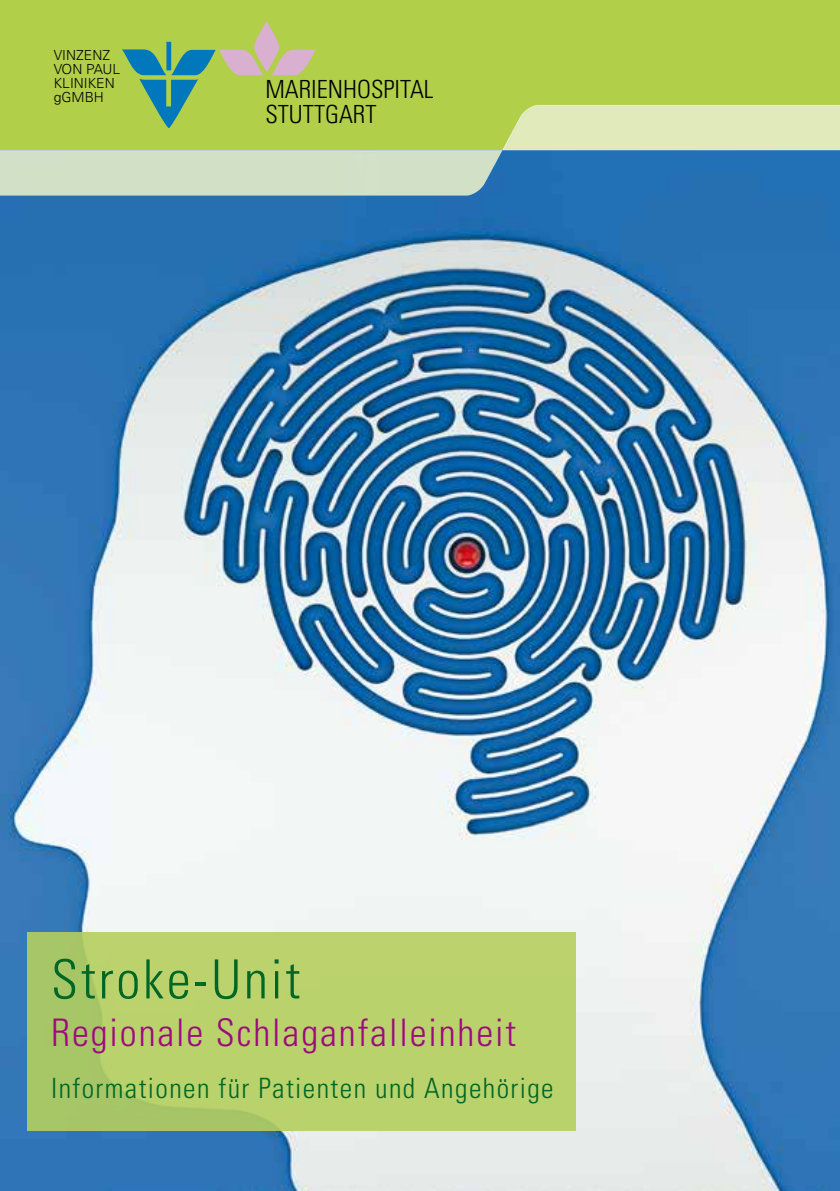
<style>
.page{position:relative;width:840px;height:1191px;background:#fff}
.page>*{position:absolute;margin:0;border:0;box-sizing:border-box;transform-origin:0 0}
.t1{font:300 condensed 54px "Univers";letter-spacing:.05em;color:#006724}
.t2{font:300 condensed 38px "Univers";letter-spacing:.05em;color:#9c0a7d}
.t3{font:300 condensed 28px "Univers";letter-spacing:.05em;color:#006724}
.t4{font:300 condensed 25px/25px "Univers";color:#000}
.t5{font:300 13.8px/13.8px "Univers";color:#000}
</style>
<div class="page">
<div style="left:0;top:0;width:839px;height:300px;background:#b1cf49"></div>
<img style="left:0;top:150px;width:839px;height:1041px">
<svg style="left:122px;top:21px;width:193px;height:107px"></svg>
<img style="left:505px;top:105px;width:152px;height:40px">
<div style="left:27px;top:932px;width:548px;height:198px;background:linear-gradient(to right,#b0cb69,#bed56d)"></div>
<p class="t5" style="left:54px;top:48px;width:68px">VINZENZ<br>VON PAUL<br>KLINIKEN gGMBH</p>
<p class="t4" style="left:265px;top:77px;width:170px">MARIENHOSPITAL<br>STUTTGART</p>
<h1 class="t1" style="left:51px;top:947px;width:250px">Stroke-Unit</h1>
<h2 class="t2" style="left:51px;top:1010px;width:466px">Regionale Schlaganfalleinheit</h2>
<p class="t3" style="left:51px;top:1071px;width:504px">Informationen für Patienten und Angehörige</p>
</div>
